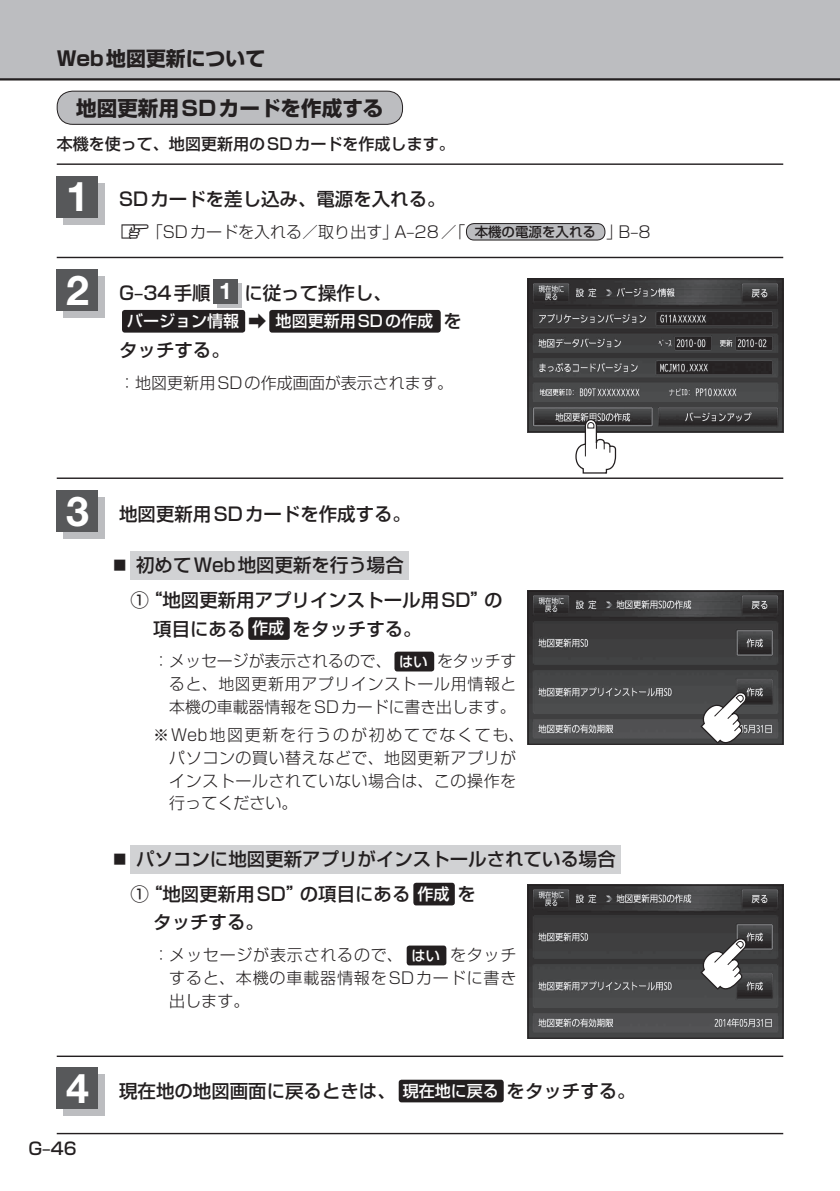
<style>
.page{position:relative;width:840px;height:1191px;background:#fff}
.page>*{position:absolute;margin:0;border:0;box-sizing:border-box;transform-origin:0 0}
.t1{font:700 41.2px "Helvetica Neue";color:#fff}
.t2{font:20.6px "Shin Go Pro Bold 90 msp RKSJ H";color:#231f20}
.t3{font:19.8px "Shin Go Pro Bold 90 msp RKSJ H";color:#231f20}
.t4{font:18.4px/34.8px "Shin Go Pro Medium 90 msp RKSJ H";color:#231f20}
.t5{font:17px "Shin Go Pro Medium 90 msp RKSJ H";color:#231f20}
.t6{font:16px/22.6px "Shin Go Pro Light 90 msp RKSJ H";letter-spacing:.035em;color:#231f20;text-align:justify}
.t7{font:16px "Shin Go Pro Light 90 msp RKSJ H";color:#231f20}
.t8{font:16px "Shin Go Pro Medium 90 msp RKSJ H";color:#231f20}
.t9{font:16px "Shin Go Pro Medium 90 msp RKSJ H";color:#fff}
.s1{font-family:"MC1";font-size:14.2px}
.s2{font-family:"Shin Go Pro Medium 90 msp RKSJ H";font-size:13.4px}
.s3{font-family:"Helvetica Neue";font-weight:700;font-size:23px;color:#fff}
.s4{font-family:"Shin Go Pro Light 90 msp RKSJ H";font-size:18.4px;color:#231f20}
.s5{font-size:18.4px;color:#231f20}
.s6{font-size:12.8px}
.s7{font-size:16px;color:#fff}
.s8{font-family:"Shin Go Pro Medium 90 msp RKSJ H";font-size:14.2px;color:#fff}
</style>
<div class="page">
<div style="left:0;top:0;width:839px;height:79px;background:#bcbdc0"></div>
<hr style="left:0;top:78px;width:839px;height:2px;background:#231f20">
<div style="left:57px;top:91px;width:345px;height:33px;background:#bcbdc0;border-radius:16px"></div>
<div style="left:57px;top:91px;width:346px;height:34px;border:1px solid #231f20;border-radius:16px"></div>
<hr style="left:57px;top:257px;width:725px;height:1px;background:#231f20">
<div style="left:63px;top:276px;width:42px;height:42px;background:#bcbdc0"></div>
<div style="left:57px;top:269px;width:41px;height:42px;background:#57585a"></div>
<svg style="left:217px;top:283px;width:24px;height:24px"></svg>
<div style="left:213px;top:279px;width:24px;height:24px;background:#57585a"></div>
<div style="left:122px;top:310px;width:123px;height:22px;background:#231f20;border-radius:3px"></div>
<div style="left:269px;top:310px;width:171px;height:22px;background:#231f20;border-radius:3px"></div>
<img style="left:529px;top:280px;width:251px;height:150px">
<div style="left:527px;top:278px;width:255px;height:154px;border:1px solid #231f20"></div>
<hr style="left:57px;top:1055px;width:725px;height:2px;background:#231f20">
<div style="left:63px;top:1074px;width:42px;height:41px;background:#bcbdc0"></div>
<div style="left:57px;top:1067px;width:41px;height:42px;background:#57585a"></div>
<div style="left:398px;top:1079px;width:105px;height:23px;background:#231f20;border-radius:3px"></div>
<hr style="left:57px;top:1132px;width:725px;height:2px;background:#231f20">
<div style="left:63px;top:183px;width:42px;height:41px;background:#bcbdc0"></div>
<div style="left:57px;top:176px;width:41px;height:42px;background:#57585a"></div>
<div style="left:466px;top:224px;width:138px;height:16px;background:#bcbdc0;border-radius:8px"></div>
<div style="left:466px;top:223px;width:139px;height:17px;border:1px solid #231f20;border-radius:8px"></div>
<hr style="left:57px;top:163px;width:725px;height:2px;background:#231f20">
<svg style="left:574px;top:418px;width:42px;height:56px"></svg>
<hr style="left:57px;top:477px;width:725px;height:2px;background:#231f20">
<div style="left:63px;top:497px;width:42px;height:41px;background:#bcbdc0"></div>
<div style="left:57px;top:490px;width:41px;height:41px;background:#57585a"></div>
<img style="left:529px;top:593px;width:251px;height:149px">
<div style="left:527px;top:591px;width:255px;height:153px;border:1px solid #231f20"></div>
<svg style="left:699px;top:690px;width:49px;height:55px"></svg>
<div style="left:130px;top:551px;width:279px;height:28px;background:#d1d2d4"></div>
<div style="left:248px;top:617px;width:41px;height:23px;background:#231f20;border-radius:3px"></div>
<div style="left:394px;top:651px;width:40px;height:20px;background:#231f20;border-radius:3px"></div>
<img style="left:529px;top:887px;width:251px;height:149px">
<div style="left:527px;top:885px;width:255px;height:153px;border:1px solid #231f20"></div>
<svg style="left:699px;top:936px;width:49px;height:55px"></svg>
<div style="left:130px;top:845px;width:491px;height:28px;background:#d1d2d4"></div>
<div style="left:413px;top:882px;width:41px;height:23px;background:#231f20;border-radius:3px"></div>
<div style="left:406px;top:945px;width:40px;height:20px;background:#231f20;border-radius:3px"></div>
<p class="t3" style="left:57px;top:51px;width:210px">Web地図更新について</p>
<p class="t2" style="left:76px;top:100px;width:308px">地図更新用SDカードを作成する</p>
<p class="t8" style="left:57px;top:138px;width:399px">本機を使って、地図更新用のSDカードを作成します。</p>
<h1 class="t1" style="left:66px;top:182px;width:24px">1</h1>
<p class="t4" style="left:119px;top:184px;width:328px">SDカードを差し込み、電源を入れる。</p>
<p class="t7" style="left:119px;top:226px;width:532px"><span class="s1">z</span>「SDカードを入れる／取り出す」A‒28／「 <span class="s2">本機の電源を入れる</span> 」B‒8</p>
<h1 class="t1" style="left:66px;top:275px;width:24px">2</h1>
<p class="t4" style="left:119px;top:278px;width:274px">G‒34手順 <span class="s3">1</span> に従って操作し、</p>
<p class="t9" style="left:127px;top:315px;width:336px">バージョン情報 <span class="s4">➡</span> 地図更新用SDの作成 <span class="s5">を</span></p>
<p class="t4" style="left:119px;top:335px;width:112px">タッチする。</p>
<p class="t7" style="left:119px;top:376px;width:335px">： 地図更新用SDの作成画面が表示されます。</p>
<h1 class="t1" style="left:66px;top:496px;width:24px">3</h1>
<p class="t4" style="left:119px;top:499px;width:293px">地図更新用SDカードを作成する。</p>
<p class="t4" style="left:130px;top:550px;width:373px;text-indent:-17px"><span class="s6">■</span> 初めてWeb地図更新を行う場合<br>① “地図更新用アプリインストール用SD”の</p>
<p class="t4" style="left:153px;top:613px;width:270px">項目にある<span class="s7">作成</span>をタッチする。</p>
<p class="t6" style="left:169px;top:652px;width:348px;text-indent:-16px">： メッセージが表示されるので、<span class="s8">はい</span> をタッチすると、地図更新用アプリインストール用情報と本機の車載器情報をSDカードに書き出します。</p>
<p class="t6" style="left:169px;top:726px;width:356px;text-align:left;text-indent:-16px">※ Web地図更新を行うのが初めてでなくても、パソコンの買い替えなどで、地図更新アプリがインストールされていない場合は、この操作を行ってください。</p>
<p class="t4" style="left:130px;top:844px;width:486px;text-indent:-17px"><span class="s6">■</span> パソコンに地図更新アプリがインストールされている場合<br>① “地図更新用SD”の項目にある<span class="s7">作成</span>を</p>
<p class="t4" style="left:153px;top:907px;width:112px">タッチする。</p>
<p class="t6" style="left:169px;top:946px;width:348px;text-indent:-16px">： メッセージが表示されるので、 <span class="s8">はい</span> をタッチすると、本機の車載器情報をSDカードに書き出します。</p>
<h1 class="t1" style="left:66px;top:1073px;width:24px">4</h1>
<p class="t4" style="left:119px;top:1076px;width:517px">現在地の地図画面に戻るときは、<span class="s7">現在地に戻る</span>をタッチする。</p>
<p class="t5" style="left:28px;top:1142px;width:50px">G‒46</p>
</div>
